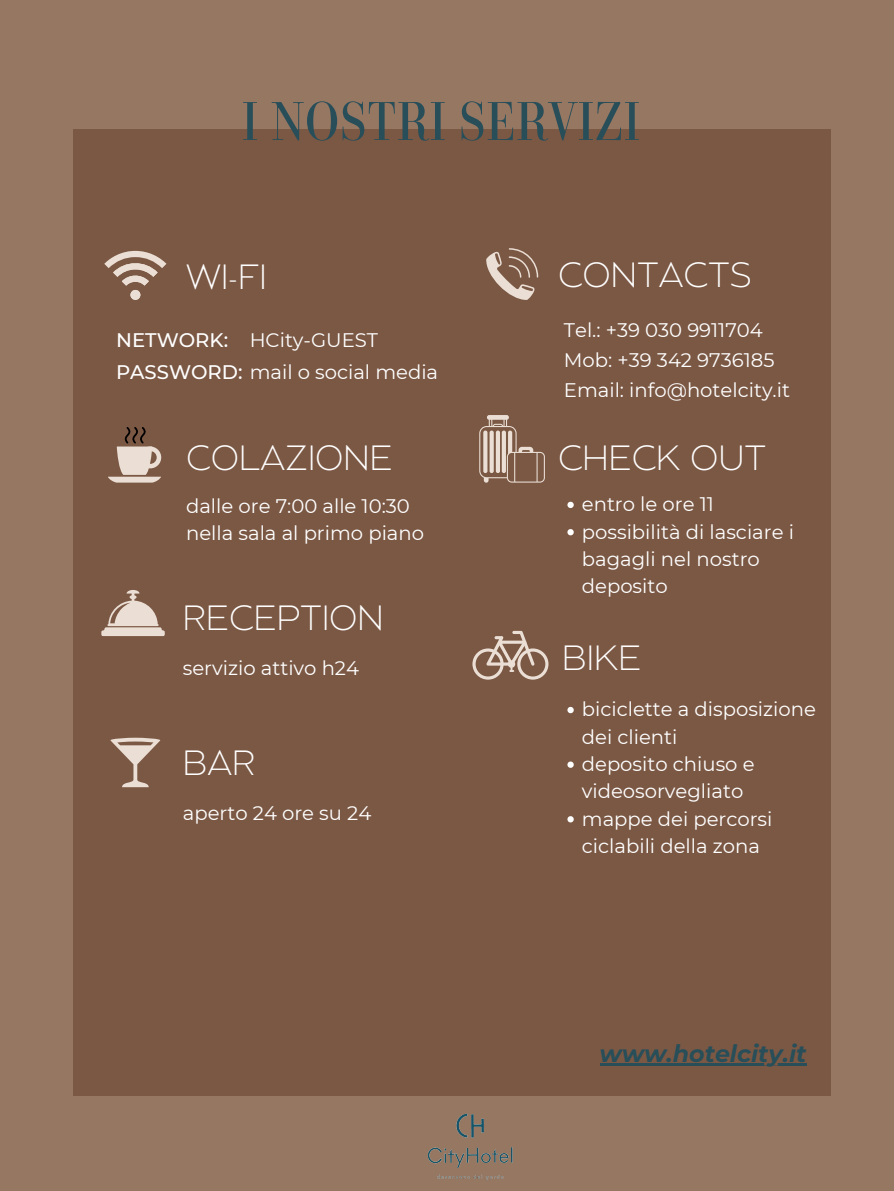
<style>
.page{position:relative;width:894px;height:1191px;background:#fff}
.page>*{position:absolute;margin:0;border:0;box-sizing:border-box;transform-origin:0 0}
.t1{font:52.5px "Parmigiano Headline HL";color:#284e59}
.t2{font:200 35px "Balgin";color:#fff}
.t3{font:italic 700 23.73px "Montserrat";color:#284e59}
.t4{font:19.6px/27.3px "Montserrat";color:#fff}
.t5{font:500 19.6px "Montserrat";color:#fff}
.s1{font-weight:500}
</style>
<div class="page">
<div style="left:0;top:0;width:893px;height:1190px;background:#967762"></div>
<div style="left:73px;top:129px;width:756px;height:967px;background:#7b5844"></div>
<svg style="left:104px;top:251px;width:62px;height:49px"></svg>
<div style="left:130px;top:290px;width:10px;height:10px;background:#ebdfd5;border-radius:50%"></div>
<svg style="left:486px;top:248px;width:52px;height:52px"></svg>
<svg style="left:108px;top:427px;width:53px;height:55px"></svg>
<svg style="left:101px;top:590px;width:64px;height:46px"></svg>
<svg style="left:472px;top:631px;width:76px;height:48px"></svg>
<svg style="left:110px;top:737px;width:51px;height:50px"></svg>
<svg style="left:479px;top:415px;width:65px;height:67px"></svg>
<svg style="left:495px;top:430px;width:4px;height:43px"></svg>
<svg style="left:489px;top:430px;width:4px;height:43px"></svg>
<svg style="left:483px;top:430px;width:4px;height:43px"></svg>
<svg style="left:501px;top:430px;width:4px;height:43px"></svg>
<img style="left:427px;top:1113px;width:86px;height:67px">
<svg style="left:567px;top:502px;width:6px;height:6px"></svg>
<svg style="left:567px;top:529px;width:6px;height:6px"></svg>
<svg style="left:567px;top:707px;width:6px;height:6px"></svg>
<svg style="left:567px;top:761px;width:6px;height:6px"></svg>
<svg style="left:567px;top:816px;width:6px;height:6px"></svg>
<hr style="left:599px;top:1063px;width:207px;height:2px;background:#284e59">
<p class="t1" style="left:241px;top:88px;width:400px">I NOSTRI SERVIZI</p>
<h2 class="t2" style="left:186px;top:263px;width:82px">WI-FI</h2>
<h4 class="t4" style="left:249px;top:326px;width:130px">HCity-GUEST</h4>
<p class="t5" style="left:116px;top:327px;width:113px">NETWORK:</p>
<h4 class="t4" style="left:116px;top:358px;width:323px"><span class="s1">PASSWORD:</span> mail o social media</h4>
<p class="t2" style="left:186px;top:444px;width:208px">COLAZIONE</p>
<p class="t4" style="left:186px;top:492px;width:225px">dalle ore 7:00 alle 10:30</p>
<p class="t4" style="left:186px;top:519px;width:239px">nella sala al primo piano</p>
<p class="t2" style="left:183px;top:603px;width:202px">RECEPTION</p>
<p class="t4" style="left:183px;top:654px;width:178px">servizio attivo h24</p>
<p class="t2" style="left:183px;top:748px;width:74px">BAR</p>
<p class="t4" style="left:183px;top:799px;width:190px">aperto 24 ore su 24</p>
<p class="t2" style="left:557px;top:261px;width:195px">CONTACTS</p>
<p class="t4" style="left:563px;top:316px;width:200px">Tel.: +39 030 9911704</p>
<p class="t4" style="left:563px;top:346px;width:212px">Mob: +39 342 9736185</p>
<h2 class="t4" style="left:563px;top:376px;width:227px">Email: info@hotelcity.it</h2>
<h2 class="t2" style="left:557px;top:444px;width:210px">CHECK OUT</h2>
<p class="t4" style="left:581px;top:490px;width:133px">entro le ore 11</p>
<p class="t4" style="left:581px;top:518px;width:213px">possibilità di lasciare i bagagli nel nostro deposito</p>
<h2 class="t2" style="left:562px;top:643px;width:81px">BIKE</h2>
<p class="t4" style="left:581px;top:695px;width:235px">biciclette a disposizione dei clienti</p>
<h2 class="t4" style="left:581px;top:750px;width:174px">deposito chiuso e videosorvegliato</h2>
<p class="t4" style="left:581px;top:805px;width:192px">mappe dei percorsi ciclabili della zona</p>
<p class="t3" style="left:599px;top:1038px;width:208px">www.hotelcity.it</p>
</div>
